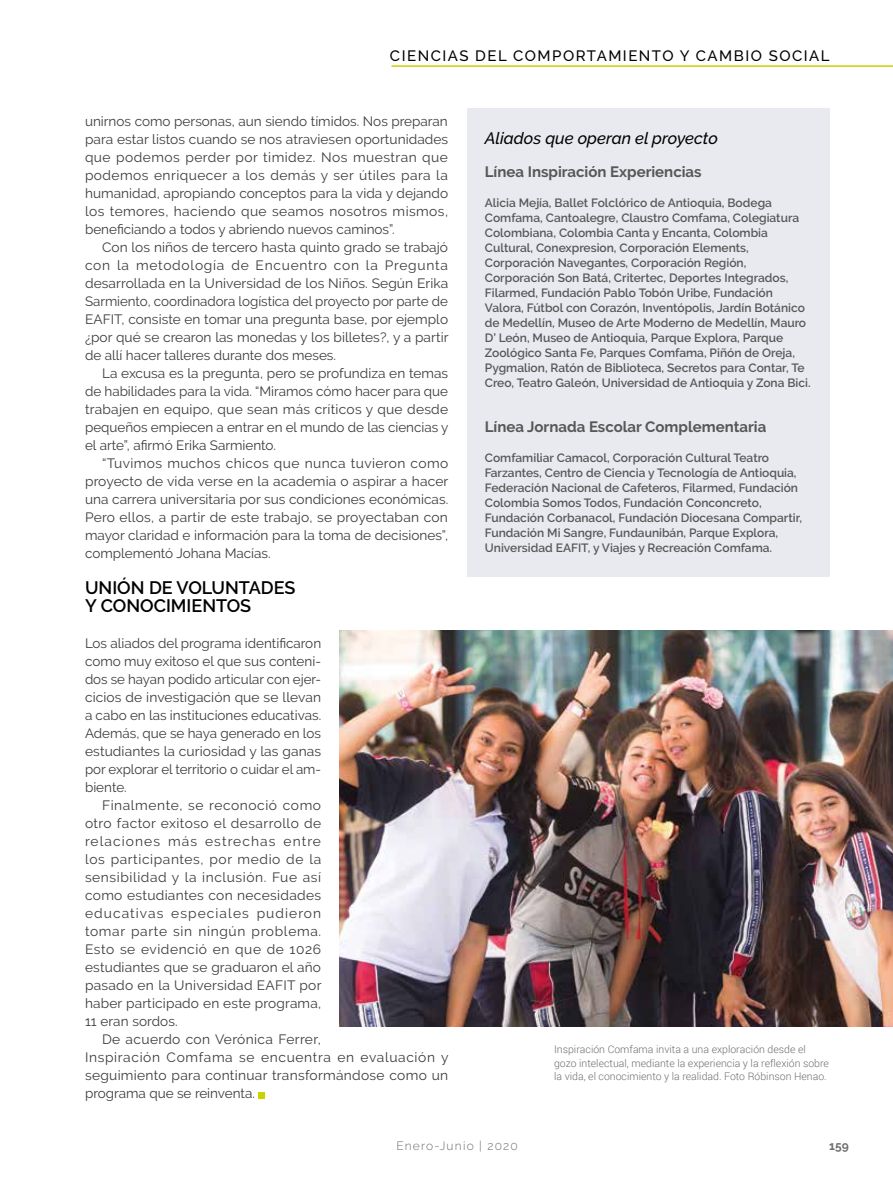
<style>
.page{position:relative;width:893px;height:1191px;background:#fff}
.page>*{position:absolute;margin:0;border:0;box-sizing:border-box;transform-origin:0 0}
.t1{font:600 18px/18px "Raleway";color:#000}
.t2{font:italic 500 16.5px "Raleway";color:#000}
.t3{font:700 15px "Raleway";color:#575756}
.t4{font:500 15px "Raleway";letter-spacing:.1em;color:#000}
.t5{font:13.5px/18px "Raleway";color:#3c3c3b;text-align:justify}
.t6{font:13.5px/18px "Raleway";letter-spacing:.02em;color:#3c3c3b}
.t7{font:600 12px/15px "Raleway";color:#575756}
.t8{font:300 12px "Raleway";letter-spacing:.1em;color:#706f6f}
.t9{font:700 12px "Raleway";color:#706f6f}
.t10{font:300 10.5px/13.5px "Roboto";color:#706f6f}
</style>
<div class="page">
<div style="left:467px;top:108px;width:362px;height:468px;background:#e8eaf0"></div>
<img style="left:339px;top:630px;width:554px;height:396px">
<svg style="left:259px;top:1092px;width:6px;height:6px"></svg>
<hr style="left:391px;top:65px;width:502px;height:2px;background:#c8d300">
<p class="t4" style="left:390px;top:47px;width:441px">CIENCIAS DEL COMPORTAMIENTO Y CAMBIO SOCIAL</p>
<p class="t5" style="left:85px;top:112px;width:365px">unirnos como personas, aun siendo tímidos. Nos preparan para estar listos cuando se nos atraviesen oportunidades que podemos perder por timidez. Nos muestran que podemos enriquecer a los demás y ser útiles para la humanidad, apropiando conceptos para la vida y dejando los temores, haciendo que seamos nosotros mismos, beneficiando a todos y abriendo nuevos caminos”.</p>
<p class="t5" style="left:85px;top:238px;width:365px;text-indent:17px">Con los niños de tercero hasta quinto grado se trabajó con la metodología de Encuentro con la Pregunta desarrollada en la Universidad de los Niños. Según Erika Sarmiento, coordinadora logística del proyecto por parte de EAFIT, consiste en tomar una pregunta base, por ejemplo ¿por qué se crearon las monedas y los billetes?, y a partir de allí hacer talleres durante dos meses.</p>
<p class="t5" style="left:85px;top:364px;width:365px;text-indent:17px">La excusa es la pregunta, pero se profundiza en temas de habilidades para la vida. “Miramos cómo hacer para que trabajen en equipo, que sean más críticos y que desde pequeños empiecen a entrar en el mundo de las ciencias y el arte”, afirmó Erika Sarmiento.</p>
<p class="t5" style="left:85px;top:454px;width:365px;text-indent:17px">“Tuvimos muchos chicos que nunca tuvieron como proyecto de vida verse en la academia o aspirar a hacer una carrera universitaria por sus condiciones económicas.<br>Pero ellos, a partir de este trabajo, se proyectaban con mayor claridad e información para la toma de decisiones”, complementó Johana Macías.</p>
<h1 class="t1" style="left:85px;top:579px;width:212px">UNIÓN DE VOLUNTADES<br>Y CONOCIMIENTOS</h1>
<p class="t5" style="left:85px;top:634px;width:238px">Los aliados del programa identificaron como muy exitoso el que sus conteni&shy;dos se hayan podido articular con ejer&shy;cicios de investigación que se llevan a cabo en las instituciones educativas.<br>Además, que se haya generado en los estudiantes la curiosidad y las ganas por explorar el territorio o cuidar el am&shy;biente.</p>
<p class="t5" style="left:85px;top:796px;width:238px;text-indent:17px">Finalmente, se reconoció como otro factor exitoso el desarrollo de relaciones más estrechas entre los participantes, por medio de la sensibilidad y la inclusión. Fue así como estudiantes con necesidades educativas especiales pudieron tomar parte sin ningún problema.<br>Esto se evidenció en que de 1026 estudiantes que se graduaron el año pasado en la Universidad EAFIT por haber participado en este programa, 11 eran sordos.</p>
<p class="t6" style="left:85px;top:1030px;width:365px;text-indent:17px">De acuerdo con Verónica Ferrer,<br>Inspiración Comfama se encuentra en evaluación y seguimiento para continuar transformándose como un programa que se reinventa.</p>
<p class="t8" style="left:396px;top:1139px;width:123px">Enero-Junio | 2020</p>
<p class="t9" style="left:829px;top:1139px;width:21px">159</p>
<p class="t2" style="left:485px;top:129px;width:235px">Aliados que operan el proyecto</p>
<p class="t3" style="left:485px;top:163px;width:218px">Línea Inspiración Experiencias</p>
<p class="t7" style="left:485px;top:195px;width:327px">Alicia Mejía, Ballet Folclórico de Antioquia, Bodega Comfama, Cantoalegre, Claustro Comfama, Colegiatura Colombiana, Colombia Canta y Encanta, Colombia Cultural, Conexpresion, Corporación Elements, Corporación Navegantes, Corporación Región, Corporación Son Batá, Critertec, Deportes Integrados, Filarmed, Fundación Pablo Tobón Uribe, Fundación Valora, Fútbol con Corazón, Inventópolis, Jardín Botánico de Medellín, Museo de Arte Moderno de Medellín, Mauro D’ León, Museo de Antioquia, Parque Explora, Parque Zoológico Santa Fe, Parques Comfama, Piñón de Oreja, Pygmalion, Ratón de Biblioteca, Secretos para Contar, Te Creo, Teatro Galeón, Universidad de Antioquia y Zona Bici.</p>
<p class="t3" style="left:485px;top:418px;width:283px">Línea Jornada Escolar Complementaria</p>
<p class="t7" style="left:485px;top:450px;width:319px">Comfamiliar Camacol, Corporación Cultural Teatro Farzantes, Centro de Ciencia y Tecnología de Antioquia, Federación Nacional de Cafeteros, Filarmed, Fundación Colombia Somos Todos, Fundación Conconcreto, Fundación Corbanacol, Fundación Diocesana Compartir, Fundación Mi Sangre, Fundaunibán, Parque Explora, Universidad EAFIT, y Viajes y Recreación Comfama.</p>
<p class="t10" style="left:554px;top:1042px;width:276px">Inspiración Comfama invita a una exploración desde el gozo intelectual, mediante la experiencia y la reflexión sobre la vida, el conocimiento y la realidad. Foto Róbinson Henao.</p>
</div>
